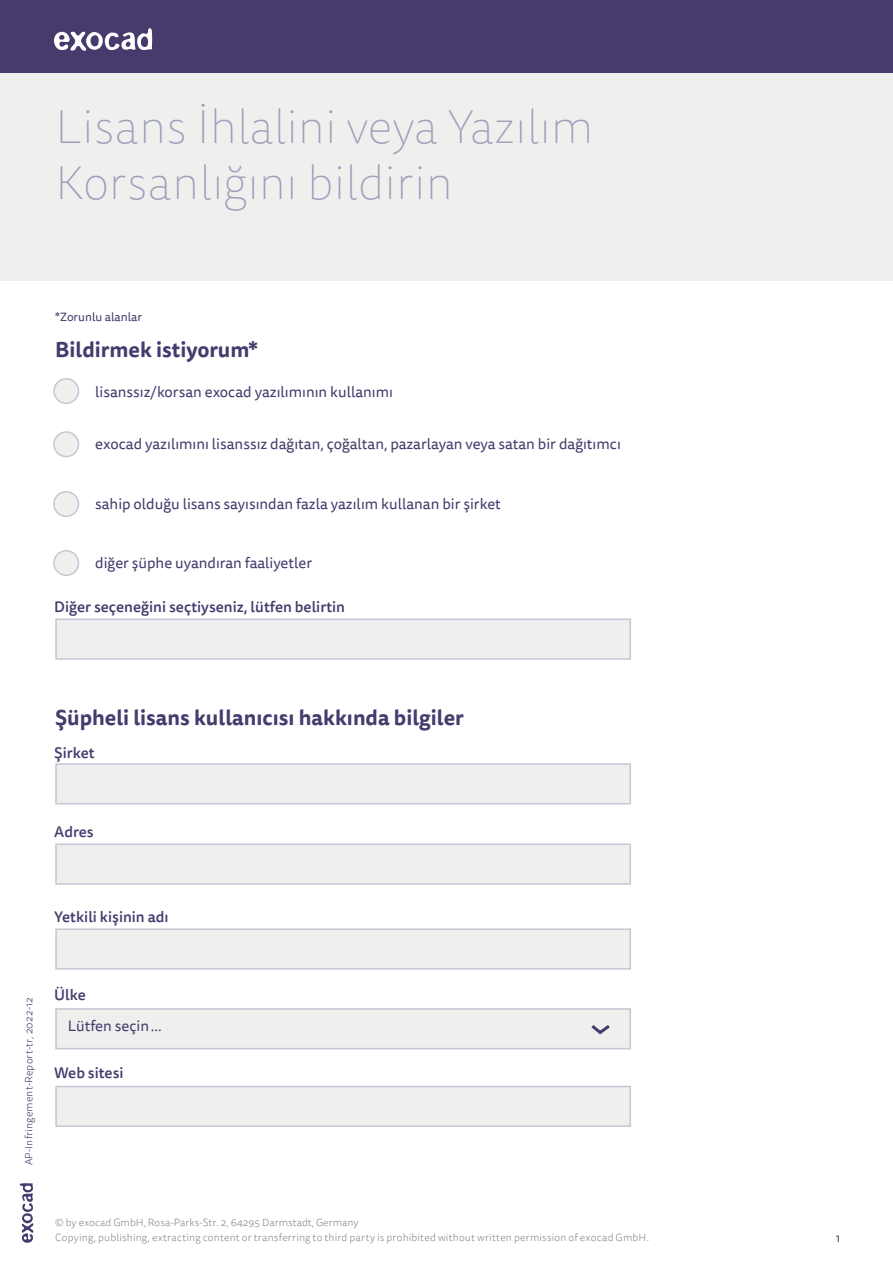
<style>
.page{position:relative;width:893px;height:1263px;background:#fff}
.page>*{position:absolute;margin:0;border:0;box-sizing:border-box;transform-origin:0 0}
.t1{font:100 48px/55.5px "Tisa Sans Pro";color:#9ca0b9}
.t2{font:700 21px "Tisa Sans Pro";color:#473a6d}
.t3{font:15px "Tisa Sans Pro";color:#473a6d}
.t4{font:500 15px "Tisa Sans Pro";color:#473a6d}
.t5{font:12px "Tisa Sans Pro";color:#473a6d}
.t6{font:300 12px "Tisa Sans Pro";color:#000}
.t7{font:300 10.5px/15px "Tisa Sans Pro";letter-spacing:.015em;color:#878787}
.t8{font:300 10.5px "Tisa Sans Pro";letter-spacing:.015em;color:#473a6d}
</style>
<div class="page">
<div style="left:0;top:0;width:893px;height:281px;background:#efefee"></div>
<div style="left:0;top:0;width:893px;height:72px;background:#473a6d"></div>
<div style="left:54px;top:432px;width:24px;height:25px;background:#efefee;border-radius:50%"></div>
<div style="left:53px;top:431px;width:26px;height:26px;border:2px solid #c4c7d6;border-radius:50%"></div>
<div style="left:54px;top:492px;width:24px;height:24px;background:#efefee;border-radius:50%"></div>
<div style="left:53px;top:491px;width:26px;height:26px;border:2px solid #c4c7d6;border-radius:50%"></div>
<div style="left:54px;top:551px;width:24px;height:24px;background:#efefee;border-radius:50%"></div>
<div style="left:53px;top:550px;width:26px;height:26px;border:2px solid #c4c7d6;border-radius:50%"></div>
<div style="left:54px;top:379px;width:24px;height:24px;background:#efefee;border-radius:50%"></div>
<div style="left:53px;top:378px;width:26px;height:26px;border:2px solid #c4c7d6;border-radius:50%"></div>
<div style="left:55px;top:1008px;width:576px;height:41px;background:#efefee;border:2px solid #c4c7d6"></div>
<div style="left:55px;top:1086px;width:576px;height:41px;background:#efefee;border:2px solid #c4c7d6"></div>
<div style="left:55px;top:928px;width:576px;height:42px;background:#efefee;border:2px solid #c4c7d6"></div>
<div style="left:55px;top:843px;width:576px;height:42px;background:#efefee;border:2px solid #c4c7d6"></div>
<div style="left:55px;top:763px;width:576px;height:41px;background:#efefee;border:2px solid #c4c7d6"></div>
<div style="left:55px;top:618px;width:576px;height:42px;background:#efefee;border:2px solid #c4c7d6"></div>
<svg style="left:591px;top:1025px;width:19px;height:10px"></svg>
<svg style="left:20px;top:1183px;width:13px;height:60px"></svg>
<svg style="left:54px;top:28px;width:98px;height:23px"></svg>
<h1 class="t1" style="left:55px;top:101px;width:540px">Lisans İhlalini veya Yazılım<br>Korsanlığını bildirin</h1>
<p class="t5" style="left:55px;top:309px;width:88px">*Zorunlu alanlar</p>
<h2 class="t2" style="left:55px;top:334px;width:204px">Bildirmek istiyorum*</h2>
<p class="t3" style="left:95px;top:381px;width:299px">lisanssız/korsan exocad yazılımının kullanımı</p>
<p class="t3" style="left:95px;top:433px;width:527px">exocad yazılımını lisanssız dağıtan, çoğaltan, pazarlayan veya satan bir dağıtımcı</p>
<p class="t3" style="left:95px;top:494px;width:407px">sahip olduğu lisans sayısından fazla yazılım kullanan bir şirket</p>
<p class="t3" style="left:95px;top:553px;width:218px">diğer şüphe uyandıran faaliyetler</p>
<p class="t4" style="left:54px;top:597px;width:292px">Diğer seçeneğini seçtiyseniz, lütfen belirtin</p>
<h2 class="t2" style="left:55px;top:702px;width:410px">Şüpheli lisans kullanıcısı hakkında bilgiler</h2>
<p class="t4" style="left:54px;top:742px;width:42px">Şirket</p>
<p class="t4" style="left:54px;top:821px;width:41px">Adres</p>
<p class="t4" style="left:54px;top:906px;width:116px">Yetkili kişinin adı</p>
<p class="t8" style="left:22px;top:1165px;width:170px;rotate:-90deg">AP-Infringement-Report-tr, 2022-12</p>
<p class="t4" style="left:54px;top:984px;width:33px">Ülke</p>
<p class="t3" style="left:68px;top:1015px;width:95px">Lütfen seçin...</p>
<p class="t4" style="left:54px;top:1063px;width:71px">Web sitesi</p>
<p class="t7" style="left:55px;top:1215px;width:595px">© by exocad GmbH, Rosa-Parks-Str. 2, 64295 Darmstadt, Germany<br>Copying, publishing, extracting content or transferring to third party is prohibited without written permission of exocad GmbH.</p>
<p class="t6" style="left:836px;top:1230px;width:6px">1</p>
</div>
